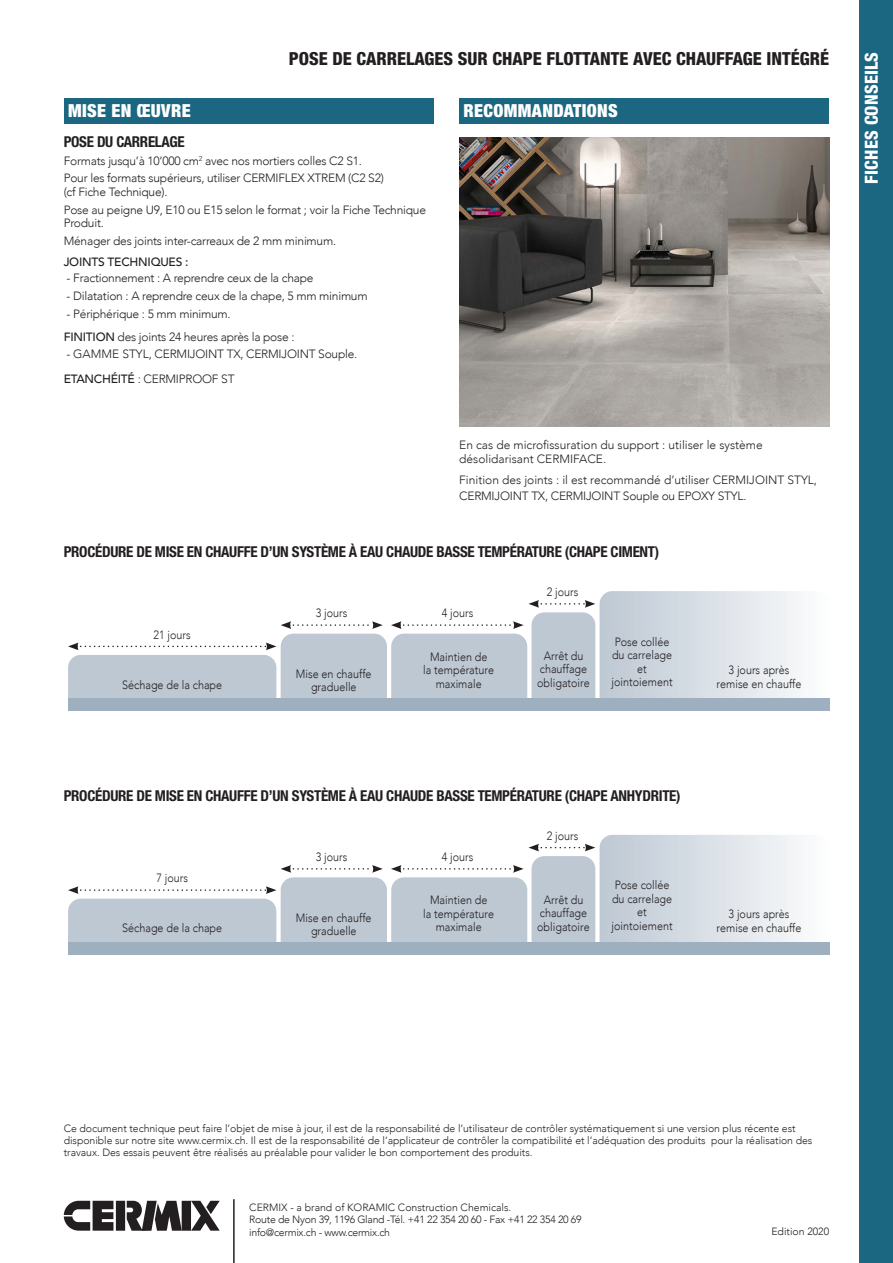
<style>
.page{position:relative;width:893px;height:1263px;background:#fff}
.page>*{position:absolute;margin:0;border:0;box-sizing:border-box;transform-origin:0 0}
.t1{font:800 condensed 18px "Helvetica Neue LT Std";color:#231f20}
.t2{font:900 condensed 18px "Helvetica Neue LT Std";letter-spacing:.02em;color:#fff}
.t3{font:800 condensed 18px "Helvetica Neue LT Std";letter-spacing:.01em;color:#fff}
.t4{font:700 condensed 15px "Helvetica Neue LT Std";letter-spacing:-.02em;color:#231f20}
.Normal_e{font:300 12px/13.5px "Avenir";letter-spacing:-.02em;color:#231f20}
.Normal_e-2{font:300 12px/13.5px "Avenir";color:#231f20;text-align:center;scale:.9 1}
.Normal_e-3{font:300 12px/13.5px "Avenir";color:#231f20}
.t5{font:500 12px "Avenir";letter-spacing:-.02em;color:#231f20}
.t6{font:300 10.5px/12px "Avenir";letter-spacing:-.005em;color:#231f20}
.t7{font:300 10.5px/12.6px "Avenir";letter-spacing:-.025em;color:#231f20}
.s1{font-weight:500}
</style>
<div class="page">
<div style="left:859px;top:0;width:34px;height:1263px;background:#1b6681"></div>
<svg style="left:64px;top:1201px;width:156px;height:30px"></svg>
<hr style="left:233px;top:1199px;width:2px;height:64px;background:#231f20">
<div style="left:64px;top:98px;width:370px;height:25px;background:#1b6681"></div>
<div style="left:459px;top:98px;width:370px;height:25px;background:#1b6681"></div>
<img style="left:459px;top:138px;width:370px;height:288px">
<div style="left:281px;top:634px;width:106px;height:76px;background:#bec8d3;border-radius:13px"></div>
<div style="left:68px;top:655px;width:208px;height:55px;background:#bec8d3;border-radius:13px"></div>
<svg style="left:68px;top:642px;width:208px;height:8px"></svg>
<svg style="left:281px;top:621px;width:102px;height:8px"></svg>
<svg style="left:391px;top:591px;width:410px;height:107px"></svg>
<div style="left:68px;top:698px;width:761px;height:13px;background:#9eb0bf"></div>
<div style="left:281px;top:877px;width:106px;height:77px;background:#bec8d3;border-radius:13px"></div>
<div style="left:68px;top:899px;width:208px;height:55px;background:#bec8d3;border-radius:13px"></div>
<svg style="left:68px;top:886px;width:208px;height:8px"></svg>
<svg style="left:281px;top:865px;width:102px;height:8px"></svg>
<svg style="left:391px;top:835px;width:410px;height:107px"></svg>
<div style="left:68px;top:942px;width:761px;height:12px;background:#9eb0bf"></div>
<p class="t1" style="left:289px;top:47px;width:542px">POSE DE CARRELAGES SUR CHAPE FLOTTANTE AVEC CHAUFFAGE INTÉGRÉ</p>
<p class="t2" style="left:68px;top:99px;width:124px">MISE EN ŒUVRE</p>
<p class="t2" style="left:463px;top:99px;width:156px">RECOMMANDATIONS</p>
<p class="t4" style="left:64px;top:132px;width:123px">POSE DU CARRELAGE</p>
<p class="Normal_e" style="left:64px;top:154px;width:300px">Formats jusqu’à 10’000 cm<sup>2</sup> avec nos mortiers colles C2 S1.</p>
<p class="Normal_e" style="left:64px;top:171px;width:322px">Pour les formats supérieurs, utiliser CERMIFLEX XTREM (C2 S2) (cf Fiche Technique).</p>
<p class="Normal_e" style="left:64px;top:203px;width:364px">Pose au peigne U9, E10 ou E15 selon le format ; voir la Fiche Technique<br>Produit.</p>
<p class="Normal_e" style="left:64px;top:234px;width:274px">Ménager des joints inter-carreaux de 2 mm minimum.</p>
<p class="t5" style="left:64px;top:251px;width:126px">JOINTS TECHNIQUES :</p>
<p class="Normal_e" style="left:67px;top:271px;width:248px">- Fractionnement : A reprendre ceux de la chape</p>
<p class="Normal_e" style="left:67px;top:289px;width:302px">- Dilatation : A reprendre ceux de la chape, 5 mm minimum</p>
<p class="Normal_e" style="left:67px;top:307px;width:166px">- Périphérique : 5 mm minimum.</p>
<p class="Normal_e" style="left:64px;top:330px;width:232px"><span class="s1">FINITION</span> des joints 24 heures après la pose :</p>
<p class="Normal_e" style="left:64px;top:341px;width:295px;line-height:25.5px">- GAMME STYL, CERMIJOINT TX, CERMIJOINT Souple.<br><span class="s1">ETANCHÉITÉ</span> : CERMIPROOF ST</p>
<p class="Normal_e-3" style="left:459px;top:438px;width:305px">En cas de microfissuration du support : utiliser le système désolidarisant CERMIFACE.</p>
<p class="Normal_e-3" style="left:459px;top:471px;width:359px;line-height:16.5px">Finition des joints : il est recommandé d’utiliser CERMIJOINT STYL,<br>CERMIJOINT TX, CERMIJOINT Souple ou EPOXY STYL.</p>
<p class="t4" style="left:64px;top:543px;width:597px">PROCÉDURE DE MISE EN CHAUFFE D’UN SYSTÈME À EAU CHAUDE BASSE TEMPÉRATURE (CHAPE CIMENT)</p>
<p class="Normal_e-2" style="left:316px;top:606px;width:37px">3 jours</p>
<p class="Normal_e-2" style="left:442px;top:606px;width:37px">4 jours</p>
<p class="Normal_e-2" style="left:547px;top:585px;width:37px">2 jours</p>
<p class="Normal_e-2" style="left:154px;top:628px;width:43px">21 jours</p>
<p class="Normal_e-2" style="left:615px;top:635px;width:62px">Pose collée</p>
<p class="Normal_e-2" style="left:612px;top:648px;width:68px">du carrelage</p>
<p class="Normal_e-2" style="left:637px;top:662px;width:12px">et</p>
<p class="Normal_e-2" style="left:612px;top:675px;width:69px">jointoiement</p>
<p class="Normal_e-2" style="left:544px;top:649px;width:46px">Arrêt du</p>
<p class="Normal_e-2" style="left:540px;top:662px;width:54px">chauffage</p>
<p class="Normal_e-2" style="left:537px;top:676px;width:60px">obligatoire</p>
<p class="Normal_e-2" style="left:430px;top:650px;width:65px">Maintien de</p>
<p class="Normal_e-2" style="left:423px;top:663px;width:80px">la température</p>
<p class="Normal_e-2" style="left:436px;top:677px;width:53px">maximale</p>
<p class="Normal_e-2" style="left:729px;top:663px;width:69px">3 jours après</p>
<p class="Normal_e-2" style="left:296px;top:667px;width:86px">Mise en chauffe graduelle</p>
<p class="Normal_e-2" style="left:122px;top:678px;width:113px">Séchage de la chape</p>
<p class="Normal_e-2" style="left:717px;top:677px;width:96px">remise en chauffe</p>
<h1 class="t3" style="left:860px;top:184px;width:133px;rotate:-90deg">FICHES CONSEILS</h1>
<p class="t4" style="left:64px;top:786px;width:618px">PROCÉDURE DE MISE EN CHAUFFE D’UN SYSTÈME À EAU CHAUDE BASSE TEMPÉRATURE (CHAPE ANHYDRITE)</p>
<p class="Normal_e-2" style="left:316px;top:850px;width:37px">3 jours</p>
<p class="Normal_e-2" style="left:442px;top:850px;width:37px">4 jours</p>
<p class="Normal_e-2" style="left:547px;top:829px;width:37px">2 jours</p>
<p class="Normal_e-2" style="left:156px;top:871px;width:37px">7 jours</p>
<p class="Normal_e-2" style="left:615px;top:878px;width:62px">Pose collée</p>
<p class="Normal_e-2" style="left:612px;top:892px;width:68px">du carrelage</p>
<p class="Normal_e-2" style="left:637px;top:905px;width:12px">et</p>
<p class="Normal_e-2" style="left:612px;top:919px;width:69px">jointoiement</p>
<p class="Normal_e-2" style="left:544px;top:893px;width:46px">Arrêt du</p>
<p class="Normal_e-2" style="left:540px;top:906px;width:54px">chauffage</p>
<p class="Normal_e-2" style="left:537px;top:920px;width:60px">obligatoire</p>
<p class="Normal_e-2" style="left:430px;top:893px;width:65px">Maintien de</p>
<p class="Normal_e-2" style="left:423px;top:907px;width:80px">la température</p>
<p class="Normal_e-2" style="left:436px;top:920px;width:53px">maximale</p>
<p class="Normal_e-2" style="left:729px;top:907px;width:69px">3 jours après</p>
<p class="Normal_e-2" style="left:296px;top:911px;width:86px">Mise en chauffe graduelle</p>
<p class="Normal_e-2" style="left:122px;top:921px;width:113px">Séchage de la chape</p>
<p class="Normal_e-2" style="left:717px;top:921px;width:96px">remise en chauffe</p>
<p class="t6" style="left:64px;top:1122px;width:750px">Ce document technique peut faire l’objet de mise à jour, il est de la responsabilité de l’utilisateur de contrôler systématiquement si une version plus récente est disponible sur notre site www.cermix.ch. Il est de la responsabilité de l’applicateur de contrôler la compatibilité et l’adéquation des produits pour la réalisation des travaux. Des essais peuvent être réalisés au préalable pour valider le bon comportement des produits.</p>
<p class="t7" style="left:249px;top:1201px;width:334px">CERMIX - a brand of KORAMIC Construction Chemicals.<br>Route de Nyon 39, 1196 Gland -Tél. +41 22 354 20 60 - Fax +41 22 354 20 69 info@cermix.ch - www.cermix.ch</p>
<p class="t6" style="left:771px;top:1225px;width:59px">Edition 2020</p>
</div>
